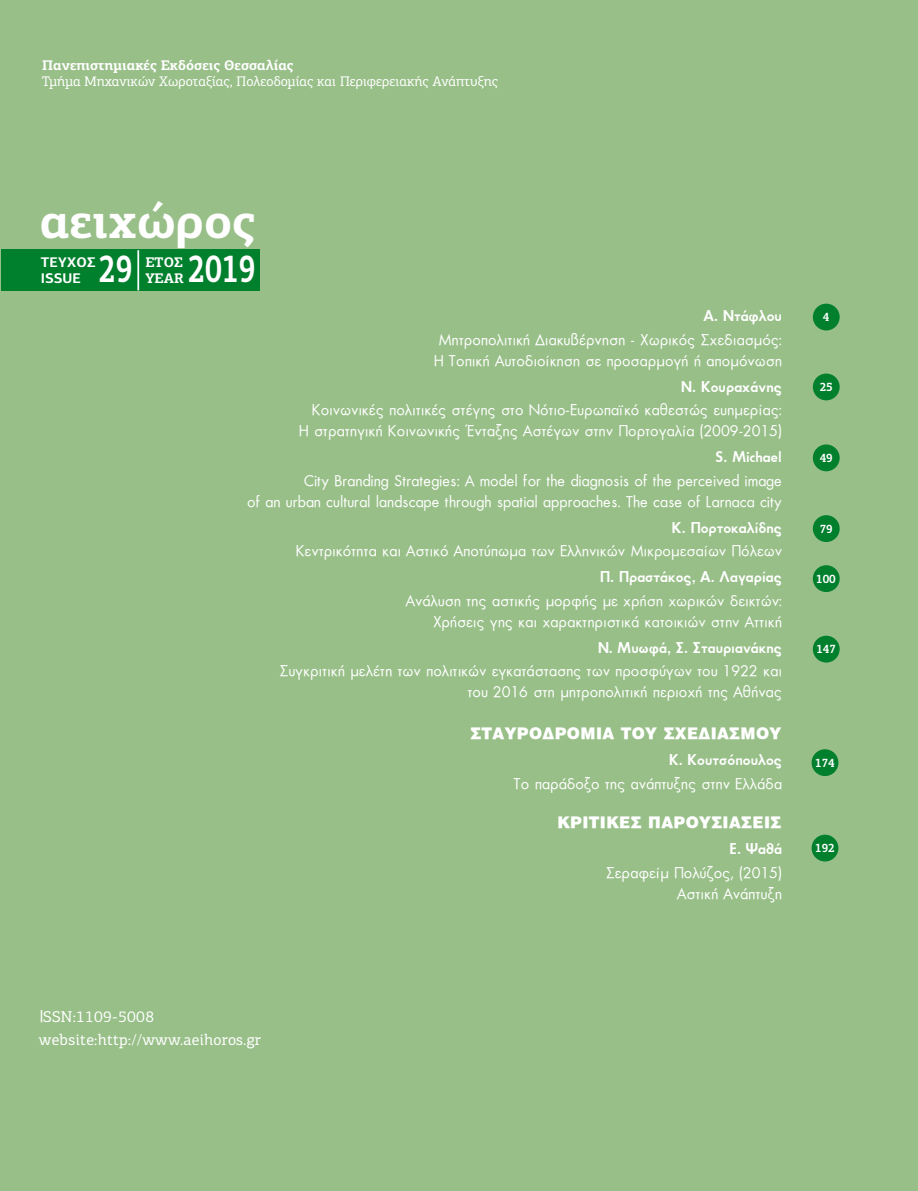
<style>
.page{position:relative;width:918px;height:1191px;background:#98bf88}
.page>*{position:absolute;margin:0;border:0;box-sizing:border-box;transform-origin:0 0}
.t1{font:700 49px "PF Centro Slab Pro";color:#fff}
.t2{font:700 39.38px "PF Centro Slab Pro";color:#fff;scale:.72 1}
.TOC_body_text{font:17.5px "UB Future";color:#fff}
.TOC1{font:17.5px "UB Future Bold";color:#fff}
.t3{font:900 15.75px "UB Helvetica";letter-spacing:.025em;color:#fff}
.t4{font:15.75px "PF Centro Slab Pro";letter-spacing:.015em;color:#fff}
.t5{font:14px "PF Centro Slab Pro";color:#fff}
.t6{font:700 14px "PF Centro Slab Pro";color:#fff}
.t7{font:700 14px "PF Centro Sans Pro";letter-spacing:.015em;color:#fff}
.t8{font:700 12.25px "PF Centro Slab Pro";color:#fff;scale:.9 1}
.s1{font-family:"UB Future";font-size:19.25px}
</style>
<div class="page">
<div style="left:2px;top:249px;width:258px;height:42px;background:#007f2d"></div>
<hr style="left:137px;top:250px;width:2px;height:40px;background:#fff">
<div style="left:813px;top:373px;width:26px;height:27px;background:#007f2d;border-radius:50%"></div>
<div style="left:813px;top:304px;width:26px;height:26px;background:#007f2d;border-radius:50%"></div>
<div style="left:813px;top:515px;width:26px;height:27px;background:#007f2d;border-radius:50%"></div>
<div style="left:813px;top:444px;width:26px;height:27px;background:#007f2d;border-radius:50%"></div>
<div style="left:813px;top:565px;width:26px;height:27px;background:#007f2d;border-radius:50%"></div>
<div style="left:813px;top:635px;width:26px;height:27px;background:#007f2d;border-radius:50%"></div>
<div style="left:811px;top:749px;width:27px;height:27px;background:#007f2d;border-radius:50%"></div>
<div style="left:811px;top:834px;width:27px;height:27px;background:#007f2d;border-radius:50%"></div>
<p class="t6" style="left:42px;top:56px;width:253px">Πανεπιστημιακές Εκδόσεις Θεσσαλίας</p>
<p class="t5" style="left:42px;top:73px;width:457px">Τμήμα Μηχανικών Χωροταξίας, Πολεοδομίας και Περιφερειακής Ανάπτυξης</p>
<p class="t1" style="left:40px;top:190px;width:217px">αειχώρος</p>
<p class="t2" style="left:99px;top:243px;width:49px">29</p>
<p class="t7" style="left:41px;top:253px;width:56px">ΤΕΥΧΟΣ</p>
<p class="t7" style="left:41px;top:269px;width:42px">ISSUE</p>
<p class="t2" style="left:188px;top:243px;width:96px">2019</p>
<p class="t6" style="left:145px;top:253px;width:39px">ΕΤΟΣ</p>
<p class="t6" style="left:145px;top:269px;width:40px">YEAR</p>
<p class="TOC1" style="left:703px;top:307px;width:80px">Α. Ντάφλου</p>
<p class="TOC_body_text" style="left:438px;top:331px;width:345px">Μητροπολιτική Διακυβέρνηση - Χωρικός Σχεδιασμός:</p>
<p class="TOC_body_text" style="left:433px;top:352px;width:350px">Η Τοπική Αυτοδιοίκηση σε προσαρμογή ή απομόνωση</p>
<p class="TOC1" style="left:680px;top:377px;width:102px">Ν. Κουραχάνης</p>
<p class="TOC_body_text" style="left:311px;top:401px;width:471px">Κοινωνικές πολιτικές στέγης στο Νότιο-Ευρωπαϊκό καθεστώς ευημερίας:</p>
<p class="TOC_body_text" style="left:298px;top:422px;width:484px">Η στρατηγική Κοινωνικής Ένταξης Αστέγων στην Πορτογαλία (2009-2015)</p>
<p class="TOC1" style="left:715px;top:448px;width:68px">S. Michael</p>
<p class="TOC_body_text" style="left:303px;top:472px;width:480px">City Branding Strategies: A model for the diagnosis of the perceived image</p>
<p class="TOC_body_text" style="left:247px;top:493px;width:536px">of an urban cultural landscape through spatial approaches. The case of Larnaca city</p>
<p class="TOC1" style="left:671px;top:518px;width:112px">K. Πορτοκαλίδης</p>
<p class="TOC_body_text" style="left:295px;top:542px;width:488px">Κεντρικότητα και Αστικό Αποτύπωμα των Ελληνικών Μικρομεσαίων Πόλεων</p>
<p class="TOC1" style="left:599px;top:568px;width:183px">Π. Πραστάκος, Α. Λαγαρίας</p>
<p class="TOC_body_text" style="left:405px;top:592px;width:378px">Ανάλυση της αστικής μορφής με χρήση χωρικών δεικτών:</p>
<p class="TOC_body_text" style="left:432px;top:613px;width:350px">Χρήσεις γης και χαρακτηριστικά κατοικιών στην Αττική</p>
<p class="TOC1" style="left:597px;top:638px;width:185px">Ν. Μυωφά, Σ. Σταυριανάκης</p>
<p class="TOC_body_text" style="left:279px;top:662px;width:504px">Συγκριτική μελέτη των πολιτικών εγκατάστασης των προσφύγων του 1922 και</p>
<p class="TOC_body_text" style="left:467px;top:683px;width:316px">του 2016 στη μητροπολιτική περιοχή της Αθήνας</p>
<p class="t3" style="left:470px;top:724px;width:312px">ΣΤΑΥΡΟΔΡΟΜΙΑ ΤΟΥ ΣΧΕΔΙΑΣΜΟΥ</p>
<p class="TOC1" style="left:668px;top:751px;width:114px">Κ. Κουτσόπουλος</p>
<p class="TOC_body_text" style="left:513px;top:774px;width:270px">Το παράδοξο της ανάπτυξης στην Ελλάδα</p>
<p class="t3" style="left:557px;top:813px;width:225px">ΚΡΙΤΙΚΕΣ ΠΑΡΟΥΣΙΑΣΕΙΣ</p>
<p class="TOC1" style="left:729px;top:840px;width:54px">Ε. Ψαθά</p>
<p class="TOC_body_text" style="left:605px;top:864px;width:178px">Σεραφείμ Πολύζος, (2015)</p>
<p class="TOC_body_text" style="left:676px;top:885px;width:106px">Αστική Ανάπτυξη</p>
<p class="t8" style="left:823px;top:309px;width:9px">4</p>
<p class="t8" style="left:819px;top:379px;width:16px">25</p>
<p class="t8" style="left:819px;top:450px;width:16px">49</p>
<p class="t8" style="left:819px;top:521px;width:16px">79</p>
<p class="t8" style="left:816px;top:571px;width:23px">100</p>
<p class="t8" style="left:816px;top:641px;width:23px">147</p>
<p class="t8" style="left:815px;top:755px;width:23px">174</p>
<p class="t8" style="left:815px;top:840px;width:23px">192</p>
<p class="t4" style="left:39px;top:1007px;width:117px"><span class="s1">I</span>SSN:1109-5008</p>
<p class="t4" style="left:39px;top:1030px;width:223px">website:http://www.aeihoros.gr</p>
</div>
